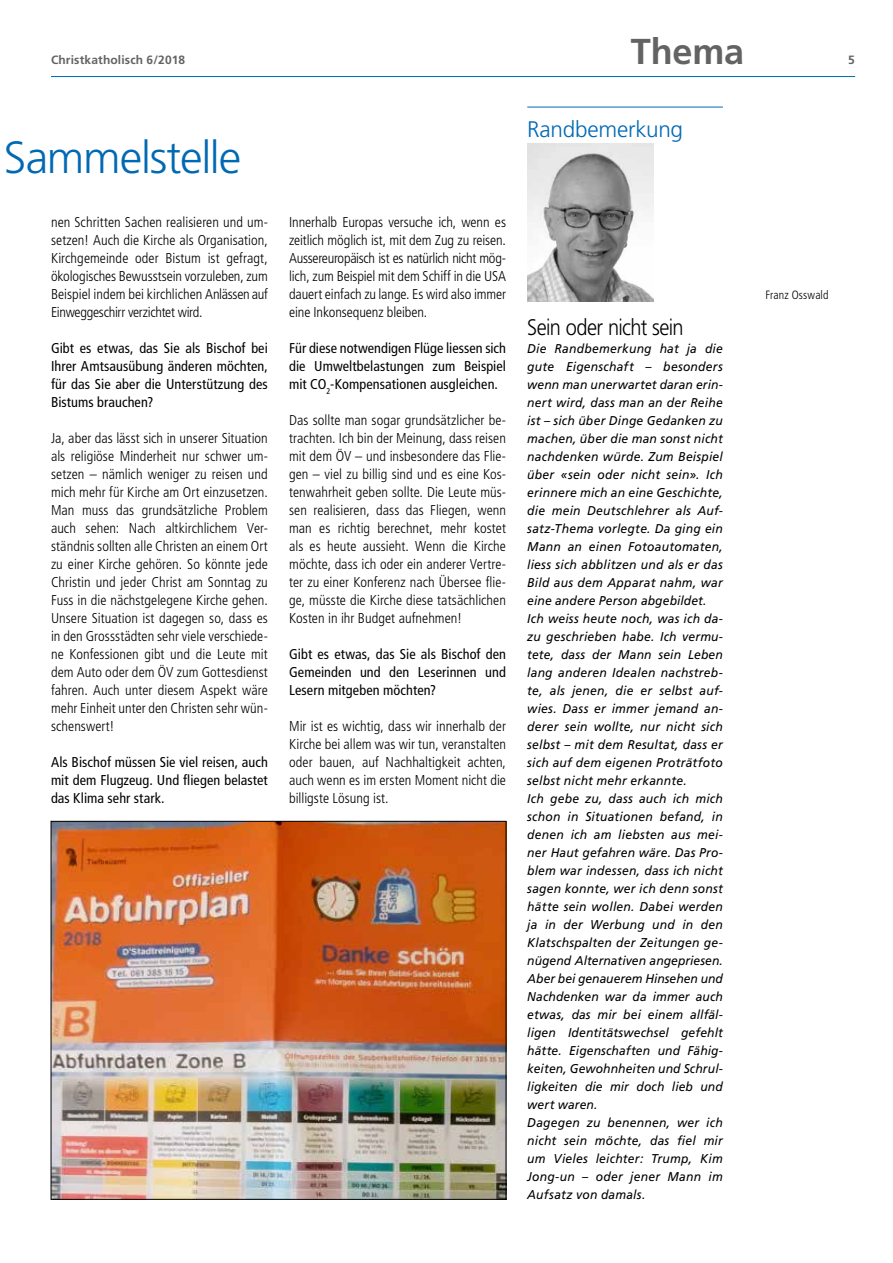
<style>
.page{position:relative;width:893px;height:1263px;background:#fff}
.page>*{position:absolute;margin:0;border:0;box-sizing:border-box;transform-origin:0 0}
.t1{font:300 45px "Frutiger LT Std";letter-spacing:-.025em;color:#0069b4}
.t2{font:700 36px "Frutiger LT Std";letter-spacing:-.005em;color:#646363}
.t3{font:300 22.5px "Frutiger LT Std";letter-spacing:-.03em;color:#000;scale:.89 1}
.t4{font:300 22.5px "Frutiger LT Std";letter-spacing:-.01em;color:#0069b4}
.t5{font:300 condensed 14.25px/18px "Frutiger LT Std";color:#000;text-align:justify}
.t6{font:condensed 14.25px/18px "Frutiger LT Std";letter-spacing:.005em;color:#000;text-align:justify}
.t7{font:italic 12.75px/18px "Frutiger LT Std";letter-spacing:.015em;color:#000;scale:.95 1}
.t8{font:700 12px "Frutiger LT Std";letter-spacing:.015em;color:#646363}
.t9{font:300 condensed 12px "Frutiger LT Std";letter-spacing:.01em;color:#000}
</style>
<div class="page">
<hr style="left:51px;top:76px;width:804px;height:1px;background:#0069b4">
<hr style="left:527px;top:107px;width:196px;height:1px;background:#0069b4">
<img style="left:528px;top:143px;width:126px;height:158px">
<img style="left:53px;top:823px;width:451px;height:375px">
<p class="t8" style="left:51px;top:53px;width:136px">Christkatholisch 6/2018</p>
<h2 class="t2" style="left:631px;top:30px;width:115px">Thema</h2>
<h1 class="t1" style="left:4px;top:132px;width:239px">Sammelstelle</h1>
<p class="t5" style="left:51px;top:213px;width:218px">nen Schritten Sachen realisieren und um&shy;setzen! Auch die Kirche als Organisation, Kirchgemeinde oder Bistum ist gefragt, ökologisches Bewusstsein vorzuleben, zum Beispiel indem bei kirchlichen Anlässen auf Einweggeschirr verzichtet wird.</p>
<p class="t6" style="left:51px;top:339px;width:218px">Gibt es etwas, das Sie als Bischof bei Ihrer Amtsausübung änderen möchten, für das Sie aber die Unterstützung des Bistums brauchen?</p>
<p class="t5" style="left:51px;top:429px;width:218px">Ja, aber das lässt sich in unserer Situation als religiöse Minderheit nur schwer um&shy;setzen – nämlich weniger zu reisen und mich mehr für Kirche am Ort einzusetzen.<br>Man muss das grundsätzliche Problem auch sehen: Nach altkirchlichem Ver&shy;ständnis sollten alle Christen an einem Ort zu einer Kirche gehören. So könnte jede Christin und jeder Christ am Sonntag zu Fuss in die nächstgelegene Kirche gehen.<br>Unsere Situation ist dagegen so, dass es in den Grossstädten sehr viele verschiede&shy;ne Konfessionen gibt und die Leute mit dem Auto oder dem ÖV zum Gottesdienst fahren. Auch unter diesem Aspekt wäre mehr Einheit unter den Christen sehr wün&shy;schenswert!</p>
<p class="t6" style="left:51px;top:753px;width:218px">Als Bischof müssen Sie viel reisen, auch mit dem Flugzeug. Und fliegen belastet das Klima sehr stark.</p>
<h3 class="t4" style="left:527px;top:117px;width:157px">Randbemerkung</h3>
<p class="t5" style="left:289px;top:213px;width:218px">Innerhalb Europas versuche ich, wenn es zeitlich möglich ist, mit dem Zug zu reisen.<br>Aussereuropäisch ist es natürlich nicht mög&shy;lich, zum Beispiel mit dem Schiff in die USA dauert einfach zu lange. Es wird also immer eine Inkonsequenz bleiben.</p>
<p class="t6" style="left:289px;top:339px;width:218px">Für diese notwendigen Flüge liessen sich die Umweltbelastungen zum Beispiel mit CO<sub>2</sub>-Kompensationen ausgleichen.</p>
<p class="t5" style="left:289px;top:411px;width:218px">Das sollte man sogar grundsätzlicher be&shy;trachten. Ich bin der Meinung, dass reisen mit dem ÖV – und insbesondere das Flie&shy;gen – viel zu billig sind und es eine Kos&shy;tenwahrheit geben sollte. Die Leute müs&shy;sen realisieren, dass das Fliegen, wenn man es richtig berechnet, mehr kostet als es heute aussieht. Wenn die Kirche möchte, dass ich oder ein anderer Vertre&shy;ter zu einer Konferenz nach Übersee flie&shy;ge, müsste die Kirche diese tatsächlichen Kosten in ihr Budget aufnehmen!</p>
<p class="t6" style="left:289px;top:645px;width:218px">Gibt es etwas, das Sie als Bischof den Gemeinden und den Leserinnen und Lesern mitgeben möchten?</p>
<p class="t5" style="left:289px;top:717px;width:218px">Mir ist es wichtig, dass wir innerhalb der Kirche bei allem was wir tun, veranstalten oder bauen, auf Nachhaltigkeit achten, auch wenn es im ersten Moment nicht die billigste Lösung ist.</p>
<h3 class="t3" style="left:527px;top:315px;width:177px">Sein oder nicht sein</h3>
<p class="t7" style="left:527px;top:340px;width:207px">Die Randbemerkung hat ja die gute Eigenschaft – besonders wenn man unerwartet daran erin&shy;nert wird, dass man an der Reihe ist – sich über Dinge Gedanken zu machen, über die man sonst nicht nachdenken würde. Zum Beispiel über «sein oder nicht sein». Ich erinnere mich an eine Geschichte, die mein Deutschlehrer als Auf&shy;satz-Thema vorlegte. Da ging ein<br>Mann an einen Fotoautomaten, liess sich abblitzen und als er das<br>Bild aus dem Apparat nahm, war eine andere Person abgebildet.<br>Ich weiss heute noch, was ich da&shy;zu geschrieben habe. Ich vermu&shy;tete, dass der Mann sein Leben lang anderen Idealen nachstreb&shy;te, als jenen, die er selbst auf&shy;wies. Dass er immer jemand an&shy;derer sein wollte, nur nicht sich selbst – mit dem Resultat, dass er sich auf dem eigenen Proträtfoto selbst nicht mehr erkannte.<br>Ich gebe zu, dass auch ich mich schon in Situationen befand, in denen ich am liebsten aus mei&shy;ner Haut gefahren wäre. Das Pro&shy;blem war indessen, dass ich nicht sagen konnte, wer ich denn sonst hätte sein wollen. Dabei werden ja in der Werbung und in den<br>Klatschspalten der Zeitungen ge&shy;nügend Alternativen angepriesen.<br>Aber bei genauerem Hinsehen und<br>Nachdenken war da immer auch etwas, das mir bei einem allfäl&shy;ligen Identitätswechsel gefehlt hätte. Eigenschaften und Fähig&shy;keiten, Gewohnheiten und Schrul&shy;ligkeiten die mir doch lieb und wert waren.<br>Dagegen zu benennen, wer ich nicht sein möchte, das fiel mir um Vieles leichter: Trump, Kim<br>Jong-un – oder jener Mann im<br>Aufsatz von damals.</p>
<p class="t8" style="left:848px;top:53px;width:8px">5</p>
<p class="t9" style="left:765px;top:288px;width:65px">Franz Osswald</p>
</div>
